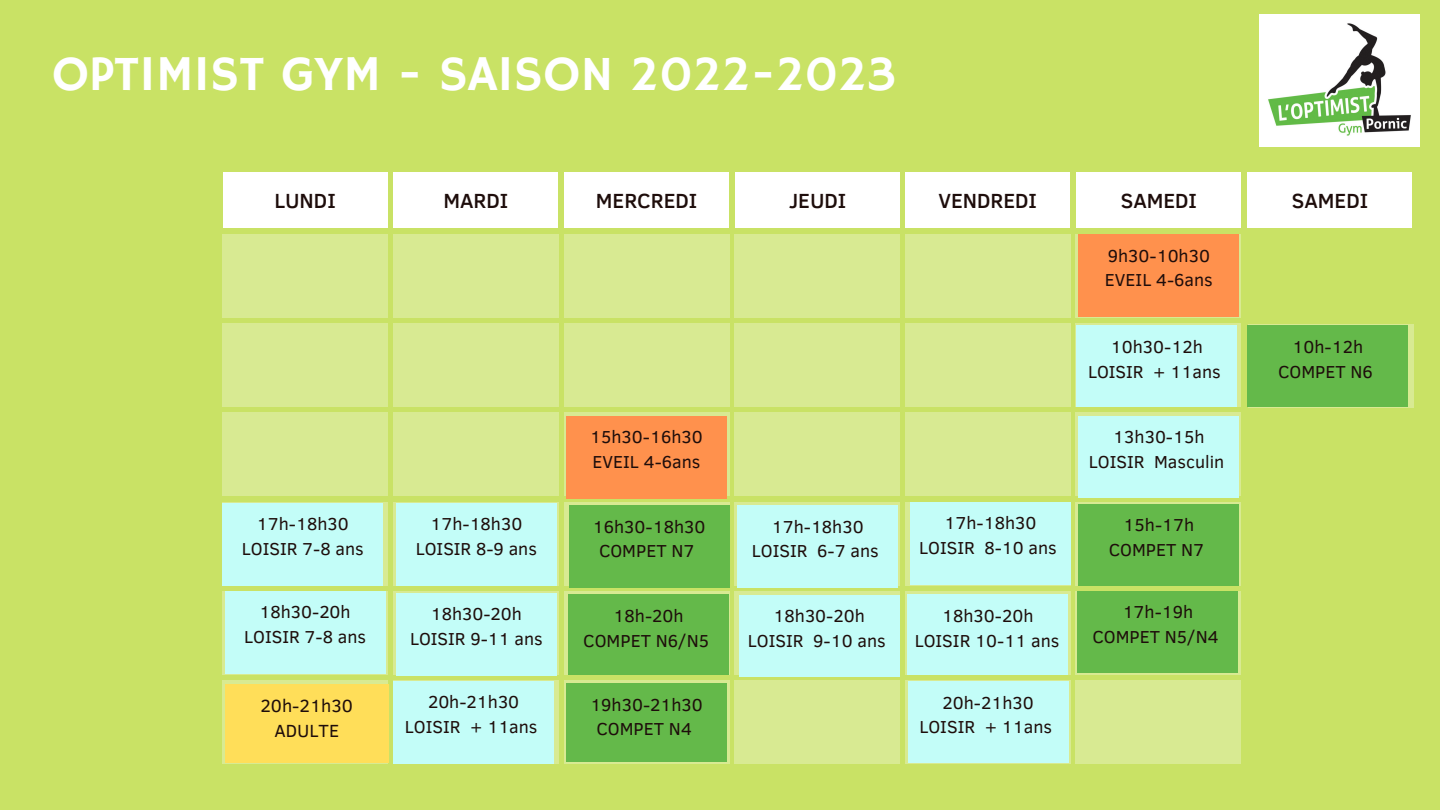
<style>
.page{position:relative;width:1440px;height:810px;background:#c9e265}
.page>*{position:absolute;margin:0;border:0;box-sizing:border-box;transform-origin:0 0}
.t1{font:50px "Hammersmith One";color:#fff}
.t2{font:500 21px "Clear Sans";color:#1e0d0b}
.t3{font:18px/24.8px "Clear Sans";color:#1e0d0b;text-align:center}
.t4{font:17.8px/24.8px "Clear Sans";color:#1e0d0b;text-align:center}
</style>
<div class="page">
<div style="left:222px;top:323px;width:166px;height:84px;background:#d8ea92"></div>
<div style="left:393px;top:323px;width:166px;height:84px;background:#d8ea92"></div>
<div style="left:564px;top:323px;width:165px;height:84px;background:#d8ea92"></div>
<div style="left:734px;top:323px;width:166px;height:84px;background:#d8ea92"></div>
<div style="left:905px;top:323px;width:166px;height:84px;background:#d8ea92"></div>
<div style="left:1076px;top:323px;width:165px;height:84px;background:#d8ea92"></div>
<div style="left:222px;top:234px;width:166px;height:83px;background:#d8ea92"></div>
<div style="left:393px;top:234px;width:166px;height:83px;background:#d8ea92"></div>
<div style="left:564px;top:234px;width:165px;height:83px;background:#d8ea92"></div>
<div style="left:734px;top:234px;width:166px;height:83px;background:#d8ea92"></div>
<div style="left:905px;top:234px;width:166px;height:83px;background:#d8ea92"></div>
<div style="left:1076px;top:234px;width:165px;height:83px;background:linear-gradient(to bottom,#ff914d,#ff914d)"></div>
<div style="left:222px;top:413px;width:166px;height:83px;background:#d8ea92"></div>
<div style="left:393px;top:413px;width:166px;height:83px;background:#d8ea92"></div>
<div style="left:564px;top:413px;width:165px;height:83px;background:#d8ea92"></div>
<div style="left:734px;top:413px;width:166px;height:83px;background:#d8ea92"></div>
<div style="left:905px;top:413px;width:166px;height:83px;background:#d8ea92"></div>
<svg style="left:1076px;top:413px;width:165px;height:83px"></svg>
<div style="left:222px;top:502px;width:166px;height:83px;background:#d8ea92"></div>
<div style="left:393px;top:502px;width:166px;height:83px;background:#d8ea92"></div>
<div style="left:564px;top:502px;width:165px;height:83px;background:#d8ea92"></div>
<div style="left:734px;top:502px;width:166px;height:83px;background:#d8ea92"></div>
<div style="left:905px;top:502px;width:166px;height:83px;background:#d8ea92"></div>
<div style="left:1076px;top:502px;width:165px;height:83px;background:linear-gradient(to bottom,#64b94a,#64b94a)"></div>
<div style="left:222px;top:591px;width:166px;height:84px;background:linear-gradient(to bottom,#d8ea92,#d8ea92)"></div>
<div style="left:393px;top:591px;width:166px;height:84px;background:#d8ea92"></div>
<div style="left:564px;top:591px;width:165px;height:84px;background:linear-gradient(to right,#d8ea92,#d8ea92)"></div>
<div style="left:734px;top:591px;width:166px;height:84px;background:#d8ea92"></div>
<div style="left:905px;top:591px;width:166px;height:84px;background:linear-gradient(to right,#d8ea92,#d8ea92)"></div>
<div style="left:1076px;top:591px;width:165px;height:84px;background:linear-gradient(to right,#d8ea92,#d8ea92)"></div>
<div style="left:222px;top:681px;width:166px;height:83px;background:#d8ea92"></div>
<div style="left:393px;top:681px;width:166px;height:83px;background:#d8ea92"></div>
<div style="left:564px;top:681px;width:165px;height:83px;background:linear-gradient(to right,#64b94a,#64b94a)"></div>
<div style="left:734px;top:681px;width:166px;height:83px;background:#d8ea92"></div>
<div style="left:905px;top:681px;width:166px;height:83px;background:#d8ea92"></div>
<div style="left:1076px;top:681px;width:165px;height:83px;background:#d8ea92"></div>
<div style="left:223px;top:172px;width:165px;height:56px;background:#fff"></div>
<div style="left:393px;top:172px;width:165px;height:56px;background:#fff"></div>
<div style="left:564px;top:172px;width:165px;height:56px;background:#fff"></div>
<div style="left:735px;top:172px;width:165px;height:56px;background:#fff"></div>
<div style="left:905px;top:172px;width:165px;height:56px;background:#fff"></div>
<div style="left:1076px;top:172px;width:165px;height:56px;background:#fff"></div>
<img style="left:1260px;top:15px;width:160px;height:132px">
<div style="left:222px;top:503px;width:161px;height:83px;background:#c3fdf8"></div>
<div style="left:225px;top:591px;width:160px;height:83px;background:#c3fdf8"></div>
<div style="left:225px;top:684px;width:163px;height:79px;background:#ffde59"></div>
<div style="left:396px;top:503px;width:161px;height:83px;background:#c3fdf8"></div>
<div style="left:396px;top:593px;width:161px;height:83px;background:#c3fdf8"></div>
<div style="left:393px;top:681px;width:161px;height:83px;background:#c3fdf8"></div>
<div style="left:737px;top:505px;width:161px;height:83px;background:#c3fdf8"></div>
<div style="left:908px;top:681px;width:161px;height:82px;background:#c3fdf8"></div>
<div style="left:907px;top:595px;width:161px;height:80px;background:#c3fdf8"></div>
<div style="left:910px;top:502px;width:161px;height:83px;background:#c3fdf8"></div>
<div style="left:566px;top:416px;width:161px;height:83px;background:#ff914d"></div>
<div style="left:569px;top:505px;width:161px;height:83px;background:#64b94a"></div>
<div style="left:566px;top:684px;width:161px;height:78px;background:#64b94a"></div>
<div style="left:568px;top:595px;width:161px;height:80px;background:#64b94a"></div>
<div style="left:739px;top:595px;width:161px;height:81px;background:#c3fdf8"></div>
<div style="left:1079px;top:234px;width:160px;height:83px;background:#ff914d"></div>
<div style="left:1247px;top:172px;width:165px;height:56px;background:#fff"></div>
<div style="left:1076px;top:325px;width:161px;height:82px;background:#c3fdf8"></div>
<div style="left:1249px;top:325px;width:165px;height:83px;background:#d8ea92"></div>
<div style="left:1247px;top:326px;width:161px;height:81px;background:#64b94a"></div>
<div style="left:1079px;top:416px;width:160px;height:81px;background:#c3fdf8"></div>
<div style="left:1079px;top:504px;width:160px;height:81px;background:#64b94a"></div>
<div style="left:1078px;top:591px;width:160px;height:81px;background:#64b94a"></div>
<h1 class="t1" style="left:52px;top:45px;width:846px">OPTIMIST GYM - SAISON 2022-2023</h1>
<p class="t2" style="left:274px;top:185px;width:63px">LUNDI</p>
<p class="t2" style="left:443px;top:185px;width:66px">MARDI</p>
<p class="t2" style="left:596px;top:185px;width:103px">MERCREDI</p>
<p class="t2" style="left:789px;top:185px;width:59px">JEUDI</p>
<p class="t2" style="left:938px;top:185px;width:100px">VENDREDI</p>
<p class="t2" style="left:1121px;top:185px;width:78px">SAMEDI</p>
<p class="t4" style="left:1105px;top:242px;width:109px;text-align:left">9h30-10h30<br>EVEIL 4-6ans</p>
<p class="t2" style="left:1292px;top:185px;width:78px">SAMEDI</p>
<p class="t4" style="left:1088px;top:333px;width:134px">10h30-12h<br>LOISIR + 11ans</p>
<p class="t4" style="left:1278px;top:334px;width:96px">10h-12h<br>COMPET N6</p>
<p class="t4" style="left:590px;top:424px;width:114px;text-align:left">15h30-16h30<br>EVEIL 4-6ans</p>
<p class="t4" style="left:1089px;top:424px;width:137px">13h30-15h<br>LOISIR Masculin</p>
<p class="t4" style="left:242px;top:511px;width:123px">17h-18h30<br>LOISIR 7-8 ans</p>
<p class="t4" style="left:416px;top:511px;width:123px">17h-18h30<br>LOISIR 8-9 ans</p>
<p class="t4" style="left:593px;top:513px;width:114px">16h30-18h30<br>COMPET N7</p>
<p class="t4" style="left:752px;top:513px;width:128px">17h-18h30<br>LOISIR 6-7 ans</p>
<p class="t4" style="left:919px;top:510px;width:139px">17h-18h30<br>LOISIR 8-10 ans</p>
<p class="t4" style="left:1109px;top:512px;width:97px">15h-17h<br>COMPET N7</p>
<p class="t4" style="left:244px;top:599px;width:123px">18h30-20h<br>LOISIR 7-8 ans</p>
<p class="t4" style="left:410px;top:601px;width:134px">18h30-20h<br>LOISIR 9-11 ans</p>
<p class="t4" style="left:583px;top:603px;width:127px">18h-20h<br>COMPET N6/N5</p>
<p class="t4" style="left:748px;top:603px;width:139px">18h30-20h<br>LOISIR 9-10 ans</p>
<p class="t4" style="left:915px;top:603px;width:146px">18h30-20h<br>LOISIR 10-11 ans</p>
<p class="t4" style="left:1092px;top:599px;width:128px">17h-19h<br>COMPET N5/N4</p>
<p class="t3" style="left:260px;top:692px;width:94px">20h-21h30<br>ADULTE</p>
<p class="t4" style="left:405px;top:689px;width:134px">20h-21h30<br>LOISIR + 11ans</p>
<p class="t4" style="left:590px;top:691px;width:114px">19h30-21h30<br>COMPET N4</p>
<p class="t4" style="left:919px;top:689px;width:134px">20h-21h30<br>LOISIR + 11ans</p>
</div>
